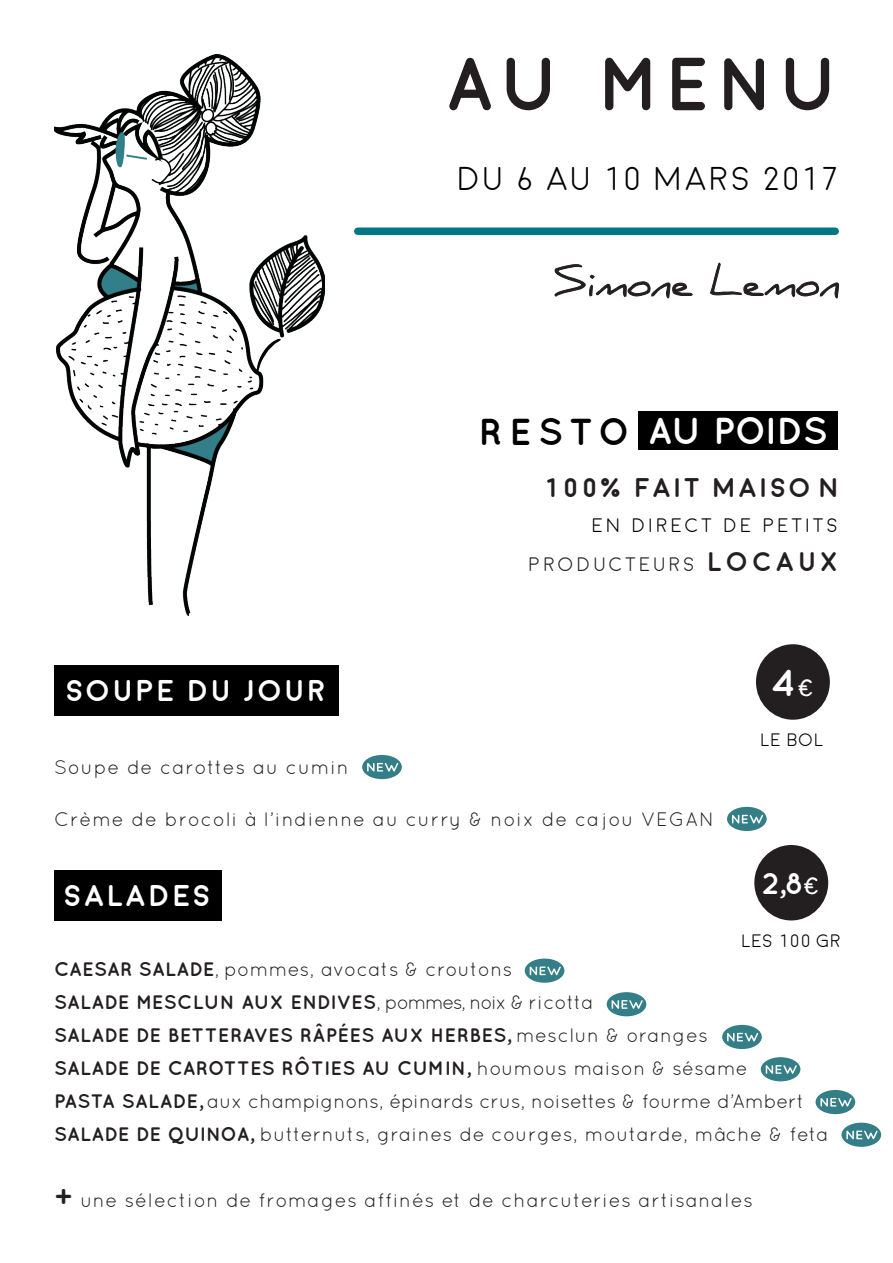
<style>
.page{position:relative;width:893px;height:1263px;background:#fff}
.page>*{position:absolute;margin:0;border:0;box-sizing:border-box;transform-origin:0 0}
.t1{font:700 75px "Quicksand";letter-spacing:.065em;color:#231f20}
.t2{font:700 37.5px "Quicksand";letter-spacing:-.01em;color:#fff}
.t3{font:700 37.5px "Quicksand";letter-spacing:.17em;color:#000}
.t4{font:300 33px "Moon";letter-spacing:.06em;color:#000}
.t5{font:700 30px "Moon";letter-spacing:.1em;color:#fff}
.t6{font:700 30px "Quicksand";color:#fff}
.t7{font:700 27px "Moon";letter-spacing:.12em;color:#231f20}
.t8{font:19.5px "Quicksand";letter-spacing:.03em;color:#231f20}
.t9{font:700 19.5px "Quicksand";letter-spacing:.02em;color:#231f20}
.t10{font:19.5px "Quicksand";letter-spacing:.05em;color:#231f20}
.t11{font:19.5px "Quicksand";color:#231f20}
.t12{font:300 19.5px "Moon";letter-spacing:.18em;color:#231f20}
.t13{font:300 19.5px "Moon";letter-spacing:.18em;color:#000}
.t14{font:300 18px "Moon";letter-spacing:.06em;color:#000}
.s1{font-weight:700;font-size:27px}
.s2{font-family:"Noteworthy";font-size:19.5px}
.s3{font-weight:700}
.s4{font-weight:400}
.s5{font-weight:700;font-size:30px}
</style>
<div class="page">
<div style="left:358px;top:227px;width:477px;height:8px;background:#007784"></div>
<div style="left:54px;top:665px;width:284px;height:51px;background:#000"></div>
<div style="left:54px;top:870px;width:167px;height:51px;background:#000"></div>
<div style="left:756px;top:644px;width:74px;height:76px;background:#231f20;border-radius:50%"></div>
<div style="left:754px;top:845px;width:74px;height:75px;background:#231f20;border-radius:50%"></div>
<div style="left:638px;top:411px;width:200px;height:39px;background:#000"></div>
<svg style="left:554px;top:264px;width:139px;height:35px"></svg>
<svg style="left:710px;top:262px;width:129px;height:37px"></svg>
<div style="left:525px;top:958px;width:39px;height:25px;background:#337e87;border-radius:50%"></div>
<svg style="left:530px;top:966px;width:31px;height:9px"></svg>
<img style="left:54px;top:54px;width:271px;height:561px">
<div style="left:761px;top:1057px;width:39px;height:24px;background:#337e87;border-radius:50%"></div>
<svg style="left:766px;top:1065px;width:31px;height:9px"></svg>
<div style="left:727px;top:807px;width:40px;height:24px;background:#337e87;border-radius:50%"></div>
<svg style="left:732px;top:815px;width:31px;height:8px"></svg>
<div style="left:722px;top:1025px;width:40px;height:24px;background:#337e87;border-radius:50%"></div>
<svg style="left:727px;top:1033px;width:31px;height:8px"></svg>
<div style="left:607px;top:992px;width:39px;height:24px;background:#337e87;border-radius:50%"></div>
<svg style="left:612px;top:1000px;width:31px;height:9px"></svg>
<div style="left:362px;top:755px;width:40px;height:24px;background:#337e87;border-radius:50%"></div>
<svg style="left:367px;top:763px;width:31px;height:8px"></svg>
<div style="left:816px;top:1090px;width:39px;height:24px;background:#337e87;border-radius:50%"></div>
<svg style="left:820px;top:1098px;width:32px;height:8px"></svg>
<div style="left:841px;top:1123px;width:40px;height:24px;background:#337e87;border-radius:50%"></div>
<svg style="left:846px;top:1130px;width:32px;height:9px"></svg>
<p class="t1" style="left:445px;top:39px;width:396px">AU MENU</p>
<p class="t4" style="left:458px;top:162px;width:383px">DU 6 AU 10 MARS 2017</p>
<p class="t5" style="left:66px;top:676px;width:261px">SOUPE DU JOUR</p>
<p class="t10" style="left:54px;top:756px;width:296px">Soupe de carottes au cumin</p>
<p class="t3" style="left:479px;top:409px;width:153px">RESTO</p>
<p class="t2" style="left:648px;top:409px;width:181px">AU POIDS</p>
<p class="t7" style="left:544px;top:474px;width:296px">100% FAIT MAISO N</p>
<p class="t13" style="left:592px;top:516px;width:247px">EN DIRECT DE PETITS</p>
<p class="t12" style="left:529px;top:555px;width:310px">PRODUCTEURS <span class="s1">LOCAUX</span></p>
<p class="t2" style="left:771px;top:660px;width:44px">4<span class="s2">€</span></p>
<p class="t14" style="left:761px;top:731px;width:64px">LE BOL</p>
<p class="t10" style="left:54px;top:808px;width:662px">Crème de brocoli à l’indienne au curry &amp; noix de cajou VEGAN</p>
<p class="t5" style="left:65px;top:881px;width:147px">SALADES</p>
<p class="t6" style="left:762px;top:865px;width:59px">2,8<span class="s2">€</span></p>
<p class="t14" style="left:742px;top:931px;width:100px">LES 100 GR</p>
<p class="t8" style="left:54px;top:958px;width:460px"><span class="s3">CAESAR SALADE</span>, pommes, avocats &amp; croutons</p>
<p class="t9" style="left:54px;top:990px;width:541px">SALADE MESCLUN AUX ENDIVES<span class="s4">, pommes, noix &amp; ricotta</span></p>
<p class="t9" style="left:54px;top:1023px;width:656px">SALADE DE BETTERAVES RÂPÉES AUX HERBES, <span class="s4">mesclun &amp; oranges</span></p>
<p class="t9" style="left:54px;top:1056px;width:695px">SALADE DE CAROTTES RÔTIES AU CUMIN, <span class="s4">houmous maison &amp; sésame</span></p>
<p class="t11" style="left:54px;top:1090px;width:752px"><span class="s3">PASTA SALADE,</span> aux champignons, épinards crus, noisettes &amp; fourme d’Ambert</p>
<p class="t8" style="left:54px;top:1123px;width:776px"><span class="s3">SALADE DE QUINOA,</span> butternuts, graines de courges, moutarde, mâche &amp; feta</p>
<p class="t8" style="left:54px;top:1189px;width:701px"><span class="s5">+</span> une sélection de fromages affinés et de charcuteries artisanales</p>
</div>
